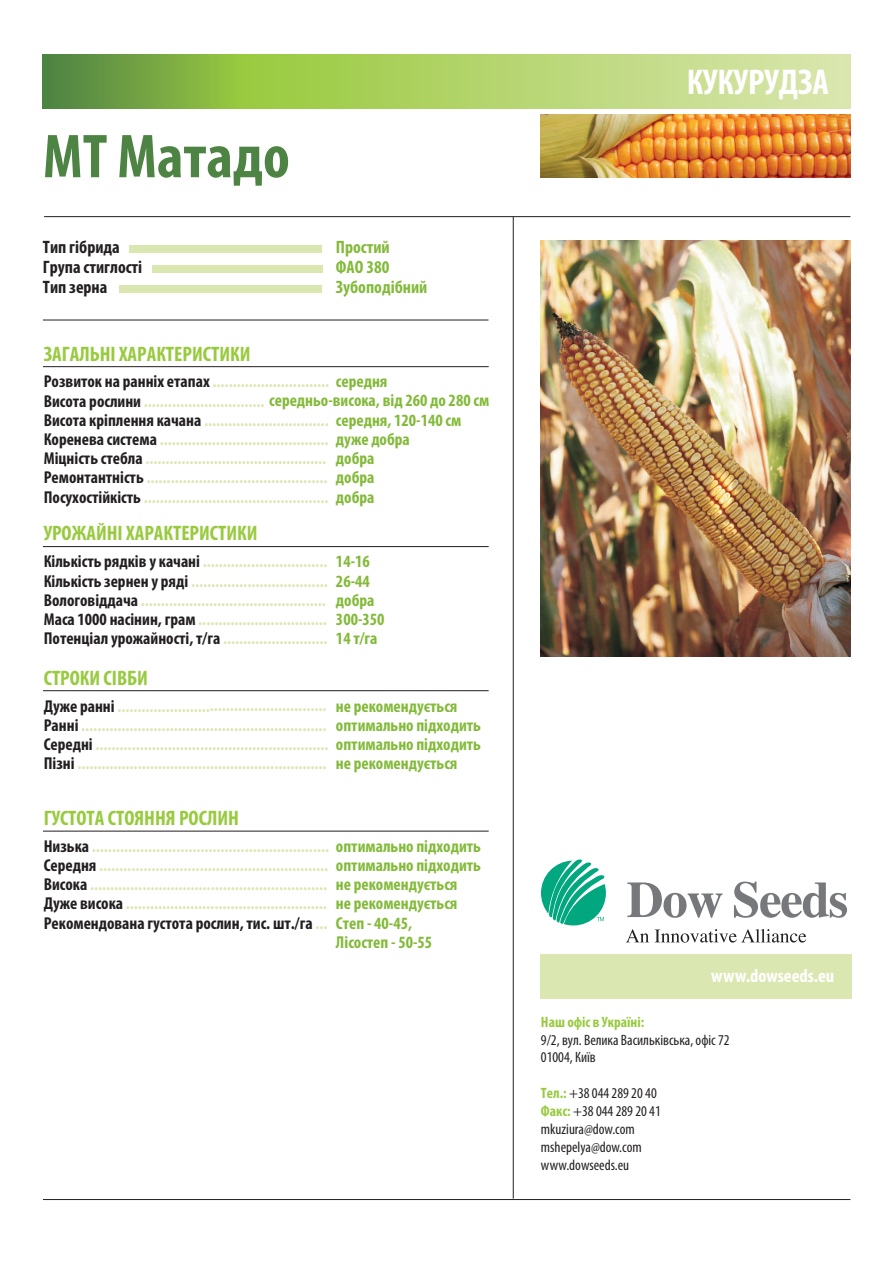
<style>
.page{position:relative;width:893px;height:1263px;background:#fff}
.page>*{position:absolute;margin:0;border:0;box-sizing:border-box;transform-origin:0 0}
.t1{font:700 condensed 62.4px "Myriad Pro";color:#4d8343}
.t2{font:700 condensed 36px "Myriad Pro";color:#fff}
.t3{font:700 condensed 21px "Myriad Pro";color:#98ca3f}
.t4{font:700 condensed 18.6px "Myriad Pro";color:#fff}
.t5{font:700 condensed 18px/20px "Myriad Pro";color:#231f20}
.t6{font:700 condensed 18px/20px "Myriad Pro";color:#83ba3a}
.t7{font:700 condensed 17.25px/19.2px "Myriad Pro";color:#dbe7b1}
.t8{font:700 condensed 17.25px/19.2px "Myriad Pro";color:#83ba3a}
.t9{font:condensed 15px/17.9px "Myriad Pro";color:#231f20}
.t10{font:700 condensed 15px "Myriad Pro";color:#98ca3f}
.s1{color:#231f20}
.s2{color:#83ba3a}
.s3{font-weight:700;color:#98ca3f}
</style>
<div class="page">
<hr style="left:44px;top:216px;width:806px;height:1px;background:#231f20">
<hr style="left:43px;top:366px;width:446px;height:1px;background:#231f20">
<hr style="left:43px;top:546px;width:446px;height:1px;background:#231f20">
<hr style="left:43px;top:690px;width:446px;height:1px;background:#231f20">
<hr style="left:43px;top:831px;width:446px;height:1px;background:#231f20">
<hr style="left:513px;top:217px;width:1px;height:981px;background:#231f20">
<hr style="left:43px;top:320px;width:445px;height:1px;background:#231f20">
<hr style="left:43px;top:1199px;width:807px;height:1px;background:#231f20">
<svg style="left:43px;top:54px;width:807px;height:54px;background:#a8cb6a"></svg>
<img style="left:540px;top:114px;width:310px;height:64px">
<div style="left:129px;top:245px;width:193px;height:7px;background:#dbe7b1"></div>
<div style="left:152px;top:265px;width:170px;height:7px;background:#dbe7b1"></div>
<div style="left:119px;top:285px;width:203px;height:8px;background:#dbe7b1"></div>
<img style="left:540px;top:241px;width:310px;height:415px">
<svg style="left:541px;top:859px;width:65px;height:66px"></svg>
<svg style="left:627px;top:882px;width:96px;height:36px"></svg>
<svg style="left:734px;top:881px;width:113px;height:37px"></svg>
<svg style="left:626px;top:929px;width:23px;height:13px"></svg>
<svg style="left:655px;top:929px;width:151px;height:14px"></svg>
<div style="left:541px;top:954px;width:310px;height:45px;background:#dbe7b1"></div>
<h1 class="t1" style="left:43px;top:130px;width:248px">MT Mатадо</h1>
<p class="t5" style="left:43px;top:238px;width:101px">Тип гібрида<br>Група стиглості<br>Тип зерна</p>
<p class="t3" style="left:44px;top:345px;width:208px">ЗАГАЛЬНІ ХАРАКТЕРИСТИКИ</p>
<p class="t6" style="left:336px;top:238px;width:93px">Простий<br>ФАО 380<br>Зубоподібний</p>
<p class="t7" style="left:44px;top:373px;width:447px"><span class="s1">Розвиток на ранніх етапах</span> ............................. <span class="s2">середня<br></span><span class="s1">Висота рослини</span> .............................. <span class="s2">середньо-висока, від 260 до 280 cм </span><span class="s1">Висота кріплення качана</span> ............................... <span class="s2">середня, 120-140 см </span><span class="s1">Коренева система</span> .......................................... <span class="s2">дуже добра<br></span><span class="s1">Міцність стебла</span> .............................................<br><span class="s1">Ремонтантність</span> .............................................<br><span class="s1">Посухостійкість</span> .............................................. <span class="s2">добра</span></p>
<p class="t8" style="left:336px;top:450px;width:40px">добра добра</p>
<p class="t3" style="left:44px;top:525px;width:215px">УРОЖАЙНІ ХАРАКТЕРИСТИКИ</p>
<p class="t7" style="left:44px;top:553px;width:285px;text-align:justify"><span class="s1">Кількість рядків у качані</span> ...............................<br><span class="s1">Кількість зернен у ряді</span> ..................................<br><span class="s1">Вологовіддача</span> ..............................................<br><span class="s1">Маса 1000 насінин, грам</span> ................................<br><span class="s1">Потенціал урожайності, т/га</span> ..........................</p>
<p class="t3" style="left:44px;top:669px;width:106px">СТРОКИ СІВБИ</p>
<p class="t8" style="left:336px;top:553px;width:40px">14-16<br>26-44 добра</p>
<p class="t8" style="left:336px;top:630px;width:43px">14 т/га</p>
<p class="t8" style="left:336px;top:611px;width:50px">300-350</p>
<p class="t7" style="left:44px;top:697px;width:439px"><span class="s1">Дуже ранні</span> ....................................................<br><span class="s1">Ранні</span> .............................................................<br><span class="s1">Середні</span> .......................................................... <span class="s2">оптимально підходить </span><span class="s1">Пізні</span> ..............................................................</p>
<p class="t8" style="left:336px;top:697px;width:147px">не рекомендується оптимально підходить</p>
<p class="t8" style="left:336px;top:755px;width:123px">не рекомендується</p>
<p class="t3" style="left:44px;top:809px;width:197px">ГУСТОТА СТОЯННЯ РОСЛИН</p>
<p class="t7" style="left:44px;top:838px;width:439px"><span class="s1">Низька</span> ........................................................... <span class="s2">оптимально підходить </span><span class="s1">Середня</span> ......................................................... <span class="s2">оптимально підходить </span><span class="s1">Висока</span> ...........................................................<br><span class="s1">Дуже висока</span> ..................................................<br><span class="s1">Рекомендована густота рослин, тис. шт./га</span> ...</p>
<p class="t8" style="left:336px;top:876px;width:123px">не рекомендується не рекомендується<br>Степ - 40-45,<br>Лісостеп - 50-55</p>
<h2 class="t2" style="left:687px;top:67px;width:144px">КУКУРУДЗА</h2>
<p class="t10" style="left:541px;top:1016px;width:105px">Наш офіс в Україні:</p>
<p class="t4" style="left:711px;top:968px;width:125px">www.dowseeds.eu</p>
<p class="t9" style="left:541px;top:1032px;width:190px">9/2, вул. Велика Васильківська, офіс 72<br>01004, Київ</p>
<p class="t9" style="left:541px;top:1085px;width:121px"><span class="s3">Тел.:</span> +38 044 289 20 40<br><span class="s3">Факс:</span> +38 044 289 20 41</p>
<p class="t9" style="left:541px;top:1121px;width:102px">mkuziura@dow.com mshepelya@dow.com www.dowseeds.eu</p>
</div>
